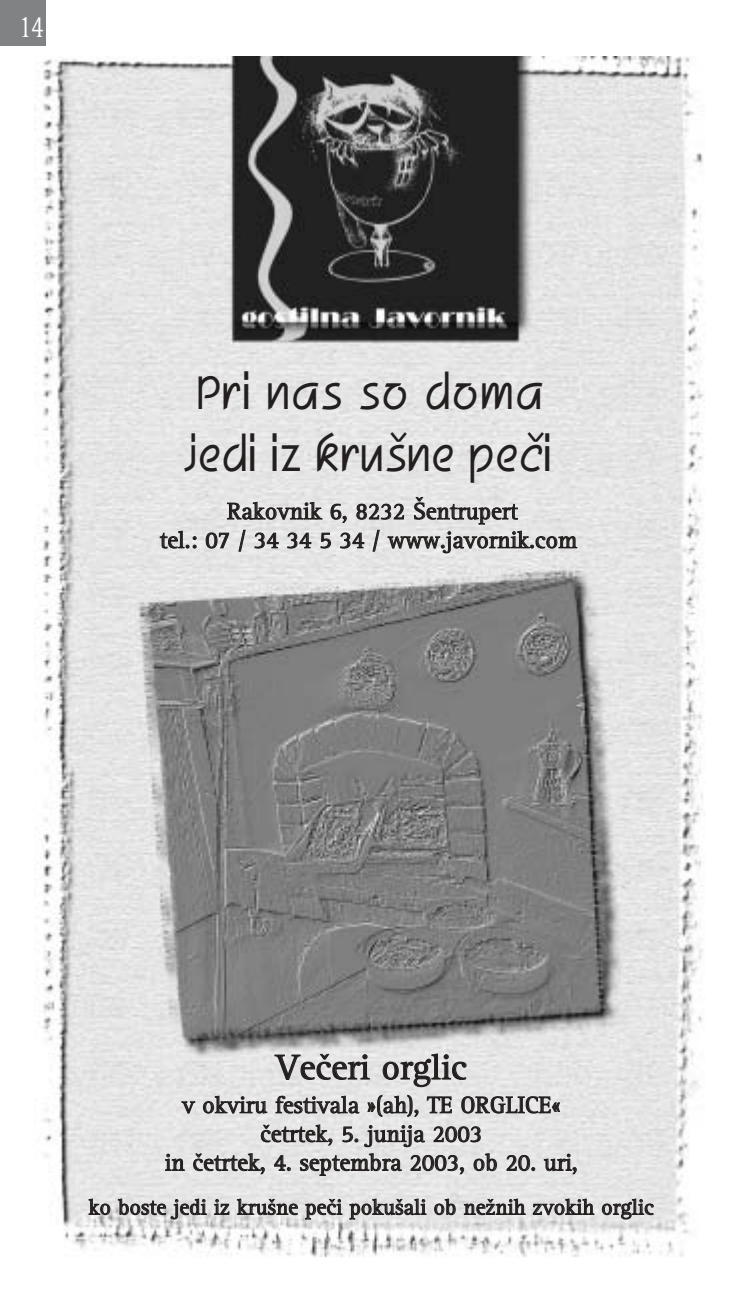
<style>
.page{position:relative;width:736px;height:1302px;background:#fff}
.page>*{position:absolute;margin:0;border:0;box-sizing:border-box;transform-origin:0 0}
.t1{font:46px/62.2px "Revere";color:#231f1f;text-align:center}
.t2{font:36px "Rotis Serif SG";letter-spacing:-.005em;color:#231f1f}
.t3{font:32px "Rotis Serif SG";color:#fff;scale:.75 1}
.t4{font:24px/28.8px "Rotis Serif SG";color:#231f1f;text-align:center}
.t5{font:22px "Rotis Serif SG";color:#231f1f}
</style>
<div class="page">
<div style="left:0;top:0;width:46px;height:45px;background:#808284"></div>
<img style="left:34px;top:57px;width:670px;height:1201px">
<h3 class="t3" style="left:19px;top:15px;width:35px">14</h3>
<h1 class="t1" style="left:184px;top:366px;width:371px">Pri nas so doma jedi iz kru{ne pe~i</h1>
<p class="t4" style="left:160px;top:499px;width:419px">Rakovnik 6, 8232 ©entrupert<br>tel.: 07 / 34 34 5 34 / www.javornik.com</p>
<h2 class="t2" style="left:276px;top:1054px;width:193px">VeËeri orglic</h2>
<p class="t4" style="left:165px;top:1093px;width:415px">v okviru festivala fl(ah), TE ORGLICE«<br>Ëetrtek, 5. junija 2003<br>in Ëetrtek, 4. septembra 2003, ob 20. uri,</p>
<p class="t5" style="left:89px;top:1199px;width:567px">ko boste jedi iz kruπne peËi pokuπali ob neænih zvokih orglic</p>
</div>
